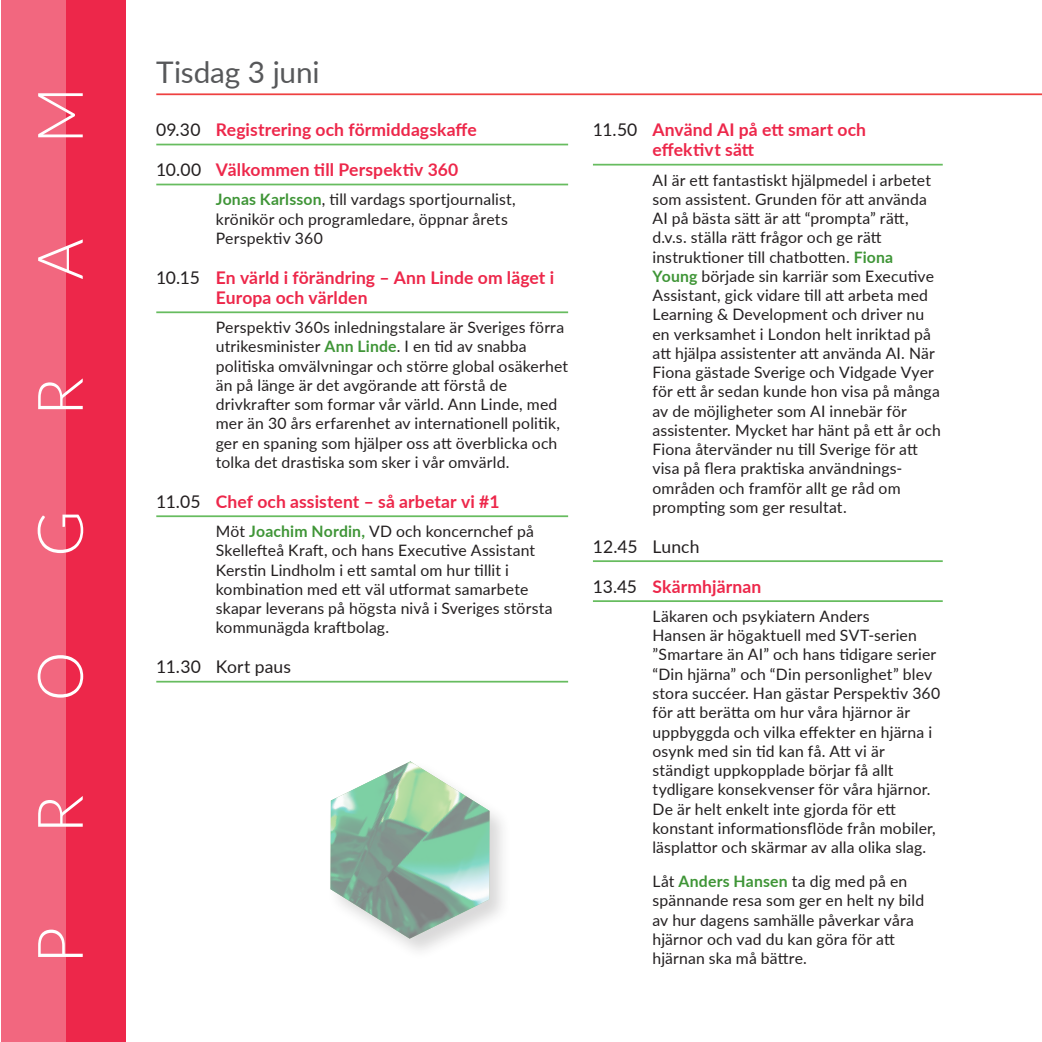
<style>
.page{position:relative;width:1042px;height:1042px;background:#fff}
.page>*{position:absolute;margin:0;border:0;box-sizing:border-box;transform-origin:0 0}
.t1{font:300 63px "Lato";color:#fff}
.t2{font:29.75px "Lato";letter-spacing:-.005em;color:#57585a}
.t3{font:700 17.5px/20.1px "Lato";letter-spacing:.01em;color:#ed274a}
.t4{font:17.5px "Lato";letter-spacing:.005em;color:#231f20}
.t5{font:15.75px/19.2px "Lato";letter-spacing:.01em;color:#231f20}
.s1{font-weight:400;color:#231f20}
.s2{font-weight:700;color:#3f9537}
</style>
<div class="page">
<div style="left:1px;top:0;width:124px;height:1042px;background:#ed274a"></div>
<div style="left:0;top:0;width:65px;height:1042px;background:#f2677f"></div>
<hr style="left:156px;top:93px;width:886px;height:2px;background:#ee4040">
<hr style="left:156px;top:144px;width:412px;height:1px;background:#67bc5f">
<hr style="left:156px;top:184px;width:412px;height:1px;background:#67bc5f">
<hr style="left:156px;top:311px;width:412px;height:2px;background:#67bc5f">
<hr style="left:156px;top:515px;width:412px;height:2px;background:#67bc5f">
<hr style="left:156px;top:681px;width:412px;height:1px;background:#67bc5f">
<hr style="left:593px;top:164px;width:350px;height:2px;background:#67bc5f">
<hr style="left:593px;top:560px;width:350px;height:2px;background:#67bc5f">
<hr style="left:593px;top:600px;width:350px;height:2px;background:#67bc5f">
<div style="left:327px;top:760px;width:185px;height:201px;background:#231f20;opacity:.34"></div>
<img style="left:330px;top:761px;width:159px;height:177px">
<h1 class="t1" style="left:16px;top:144px;width:59px;rotate:-90deg">M</h1>
<h1 class="t1" style="left:16px;top:280px;width:43px;rotate:-90deg">A</h1>
<h1 class="t1" style="left:16px;top:416px;width:40px;rotate:-90deg">R</h1>
<h1 class="t1" style="left:16px;top:557px;width:48px;rotate:-90deg">G</h1>
<h1 class="t1" style="left:16px;top:701px;width:51px;rotate:-90deg">O</h1>
<h1 class="t1" style="left:16px;top:833px;width:40px;rotate:-90deg">R</h1>
<h1 class="t1" style="left:16px;top:963px;width:38px;rotate:-90deg">P</h1>
<h2 class="t2" style="left:156px;top:51px;width:165px">Tisdag 3 juni</h2>
<p class="t3" style="left:156px;top:119px;width:322px"><span class="s1">09.30</span> Registrering och förmiddagskaffe</p>
<p class="t3" style="left:156px;top:159px;width:304px"><span class="s1">10.00</span> Välkommen till Perspektiv 360</p>
<p class="t5" style="left:216px;top:189px;width:301px"><span class="s2">Jonas Karlsson</span>, till vardags sportjournalist, krönikör och programledare, öppnar årets<br>Perspektiv 360</p>
<p class="t3" style="left:216px;top:267px;width:340px;text-indent:-60px"><span class="s1">10.15</span> En värld i förändring – Ann Linde om läget i<br>Europa och världen</p>
<p class="t5" style="left:216px;top:317px;width:354px">Perspektiv 360s inledningstalare är Sveriges förra utrikesminister <span class="s2">Ann Linde</span>. I en tid av snabba politiska omvälvningar och större global osäkerhet än på länge är det avgörande att förstå de drivkrafter som formar vår värld. Ann Linde, med mer än 30 års erfarenhet av internationell politik, ger en spaning som hjälper oss att överblicka och tolka det drastiska som sker i vår omvärld.</p>
<p class="t3" style="left:156px;top:491px;width:345px"><span class="s1">11.05</span> Chef och assistent – så arbetar vi #1</p>
<p class="t5" style="left:216px;top:521px;width:338px">Möt <span class="s2">Joachim Nordin,</span> VD och koncernchef på Skellefteå Kraft, och hans Executive Assistant Kerstin Lindholm i ett samtal om hur tillit i kombination med ett väl utformat samarbete skapar leverans på högsta nivå i Sveriges största kommunägda kraftbolag.</p>
<p class="t4" style="left:156px;top:654px;width:136px">11.30 Kort paus</p>
<p class="t3" style="left:652px;top:119px;width:215px;text-indent:-60px"><span class="s1">11.50</span> Använd AI på ett smart och effektivt sätt</p>
<p class="t5" style="left:652px;top:169px;width:290px">AI är ett fantastiskt hjälpmedel i arbetet som assistent. Grunden för att använda AI på bästa sätt är att “prompta” rätt, d.v.s. ställa rätt frågor och ge rätt instruktioner till chatbotten. <span class="s2">Fiona Young</span> började sin karriär som Executive Assistant, gick vidare till att arbeta med Learning &amp; Development och driver nu en verksamhet i London helt inriktad på att hjälpa assistenter att använda AI. När Fiona gästade Sverige och Vidgade Vyer för ett år sedan kunde hon visa på många av de möjligheter som AI innebär för assistenter. Mycket har hänt på ett år och Fiona återvänder nu till Sverige för att visa på flera praktiska användnings&shy;områden och framför allt ge råd om prompting som ger resultat.</p>
<p class="t4" style="left:593px;top:534px;width:108px">12.45 Lunch</p>
<p class="t3" style="left:593px;top:575px;width:170px"><span class="s1">13.45</span> Skärmhjärnan</p>
<p class="t5" style="left:652px;top:606px;width:289px">Läkaren och psykiatern Anders<br>Hansen är högaktuell med SVT-serien ”Smartare än AI” och hans tidigare serier “Din hjärna” och “Din personlighet” blev stora succéer. Han gästar Perspektiv 360 för att berätta om hur våra hjärnor är uppbyggda och vilka effekter en hjärna i osynk med sin tid kan få. Att vi är ständigt uppkopplade börjar få allt tydligare konsekvenser för våra hjärnor.<br>De är helt enkelt inte gjorda för ett konstant informationsflöde från mobiler, läsplattor och skärmar av alla olika slag.</p>
<p class="t5" style="left:652px;top:871px;width:273px">Låt <span class="s2">Anders Hansen</span> ta dig med på en spännande resa som ger en helt ny bild av hur dagens samhälle påverkar våra hjärnor och vad du kan göra för att hjärnan ska må bättre.</p>
</div>
